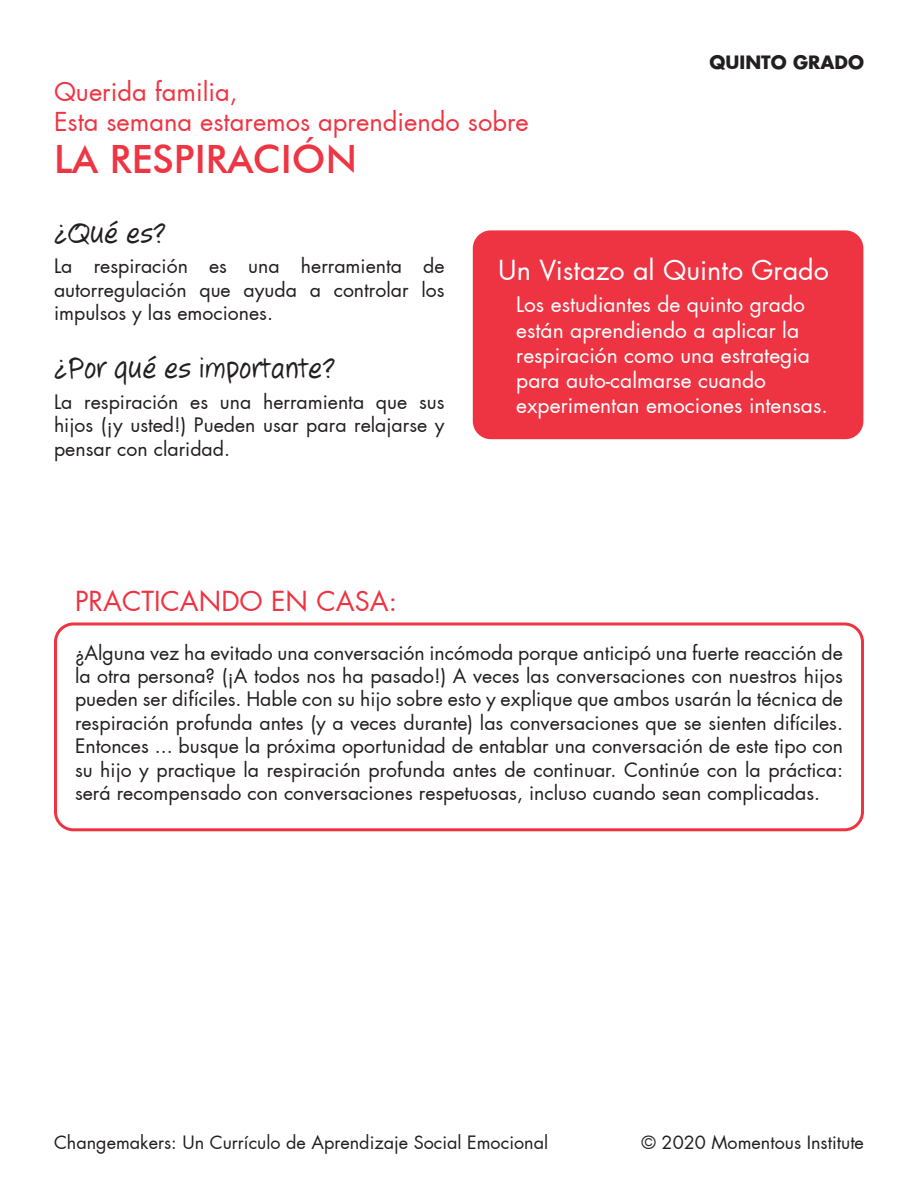
<style>
.page{position:relative;width:918px;height:1188px;background:#fff}
.page>*{position:absolute;margin:0;border:0;box-sizing:border-box;transform-origin:0 0}
.t1{font:500 39px "Futura BT";color:#ee3543}
.t2{font:30px "Jotting";color:#231f20}
.t3{font:27px "Futura";color:#fff}
.t4{font:27px "Futura";color:#ee3342}
.t5{font:25.5px "Futura";color:#ee3543}
.t6{font:21px/25.2px "Futura";color:#fff}
.t7{font:19.5px/23.4px "Futura";color:#231f20;text-align:justify}
.t8{font:18px "Futura";color:#231f20}
.t9{font:700 18px "Futura";color:#231f20}
</style>
<div class="page">
<div style="left:473px;top:230px;width:390px;height:209px;background:#ee3342;border-radius:18px"></div>
<div style="left:54px;top:622px;width:810px;height:209px;border:3px solid #ee3342;border-radius:18px"></div>
<p class="t5" style="left:54px;top:75px;width:185px">Querida familia,</p>
<p class="t5" style="left:54px;top:106px;width:476px">Esta semana estaremos aprendiendo sobre</p>
<p class="t1" style="left:54px;top:135px;width:304px">LA RESPIRACIÓN</p>
<p class="t9" style="left:710px;top:50px;width:156px">QUINTO GRADO</p>
<p class="t2" style="left:54px;top:215px;width:114px">¿Qué es?</p>
<p class="t7" style="left:54px;top:255px;width:392px">La respiración es una herramienta de autorregulación que ayuda a controlar los impulsos y las emociones.</p>
<p class="t2" style="left:54px;top:350px;width:283px">¿Por qué es importante?</p>
<p class="t7" style="left:54px;top:390px;width:392px">La respiración es una herramienta que sus hijos (¡y usted!) Pueden usar para relajarse y pensar con claridad.</p>
<p class="t4" style="left:75px;top:583px;width:324px">PRACTICANDO EN CASA:</p>
<p class="t3" style="left:498px;top:253px;width:332px">Un Vistazo al Quinto Grado</p>
<p class="t6" style="left:516px;top:292px;width:313px">Los estudiantes de quinto grado están aprendiendo a aplicar la respiración como una estrategia para auto-calmarse cuando experimentan emociones intensas.</p>
<p class="t7" style="left:75px;top:641px;width:770px">¿Alguna vez ha evitado una conversación incómoda porque anticipó una fuerte reacción de la otra persona? (¡A todos nos ha pasado!) A veces las conversaciones con nuestros hijos pueden ser difíciles. Hable con su hijo sobre esto y explique que ambos usarán la técnica de respiración profunda antes (y a veces durante) las conversaciones que se sienten difíciles.<br>Entonces ... busque la próxima oportunidad de entablar una conversación de este tipo con su hijo y practique la respiración profunda antes de continuar. Continúe con la práctica: será recompensado con conversaciones respetuosas, incluso cuando sean complicadas.</p>
<p class="t8" style="left:54px;top:1131px;width:496px">Changemakers: Un Currículo de Aprendizaje Social Emocional</p>
<p class="t8" style="left:642px;top:1131px;width:224px">© 2020 Momentous Institute</p>
</div>
